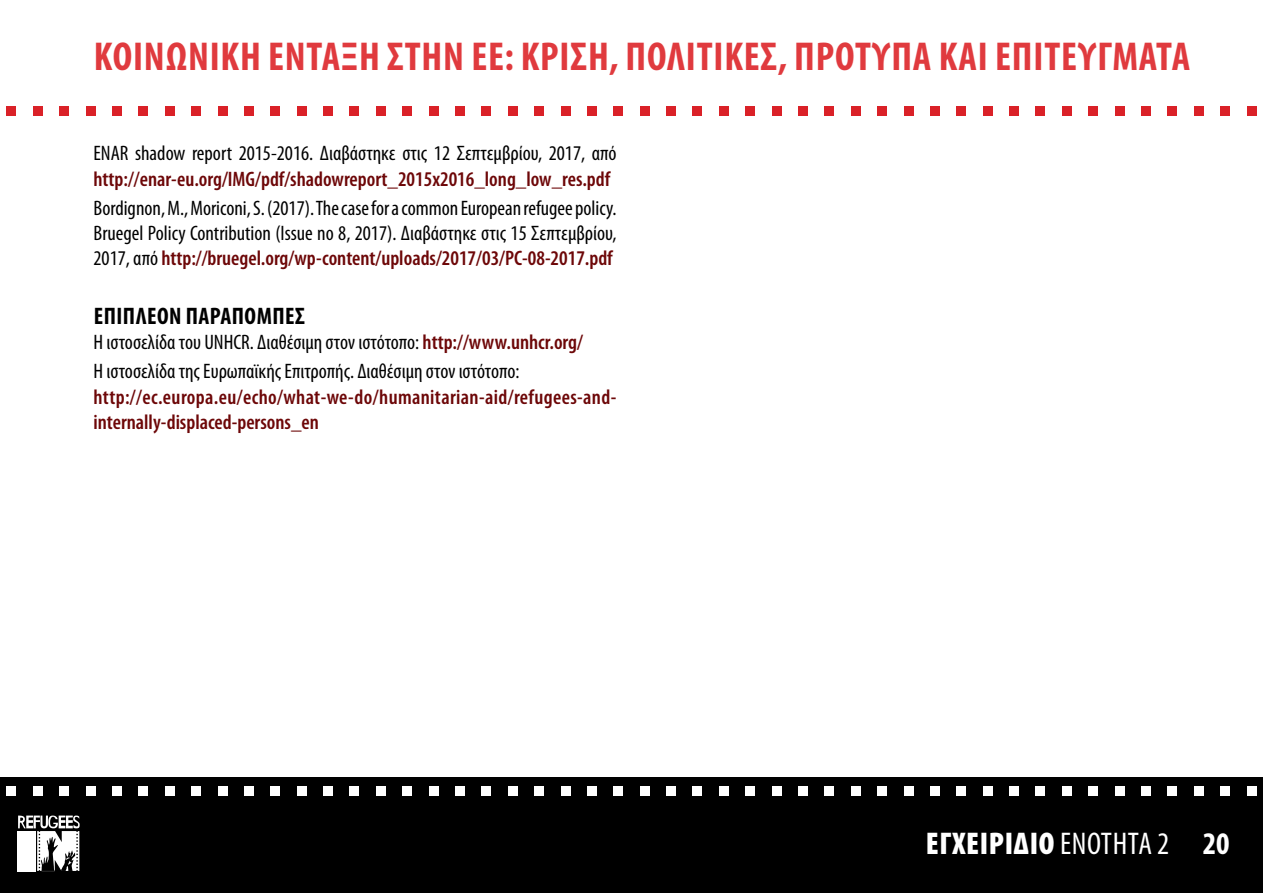
<style>
.page{position:relative;width:1263px;height:893px;background:#fff}
.page>*{position:absolute;margin:0;border:0;box-sizing:border-box;transform-origin:0 0}
.t1{font:700 condensed 40.5px "Myriad Pro";letter-spacing:.02em;color:#e03a3e}
.t2{font:900 condensed 31.5px "Myriad Pro";letter-spacing:.02em;color:#fff}
.t3{font:700 condensed 24px "Myriad Pro";letter-spacing:.02em;color:#000}
.t4{font:condensed 21px/25.2px "Myriad Pro";color:#000;text-align:justify}
.t5{font:600 condensed 21px/25.2px "Myriad Pro";letter-spacing:.02em;color:#6d0708}
.t6{font:600 condensed 21px "Myriad Pro";color:#6d0708}
.s1{font-weight:600;color:#6d0708}
.s2{font-weight:400}
.s3{font-weight:700}
</style>
<div class="page">
<div style="left:0;top:777px;width:1263px;height:116px;background:#000"></div>
<div style="left:7px;top:787px;width:9px;height:9px;background:#fff"></div>
<div style="left:86px;top:787px;width:9px;height:9px;background:#fff"></div>
<div style="left:33px;top:787px;width:10px;height:9px;background:#fff"></div>
<div style="left:59px;top:787px;width:10px;height:9px;background:#fff"></div>
<div style="left:112px;top:787px;width:10px;height:9px;background:#fff"></div>
<div style="left:139px;top:787px;width:9px;height:9px;background:#fff"></div>
<div style="left:165px;top:787px;width:9px;height:9px;background:#fff"></div>
<div style="left:191px;top:787px;width:10px;height:9px;background:#fff"></div>
<div style="left:218px;top:787px;width:9px;height:9px;background:#fff"></div>
<div style="left:244px;top:787px;width:10px;height:9px;background:#fff"></div>
<div style="left:270px;top:787px;width:10px;height:9px;background:#fff"></div>
<div style="left:297px;top:787px;width:9px;height:9px;background:#fff"></div>
<div style="left:323px;top:787px;width:10px;height:9px;background:#fff"></div>
<div style="left:350px;top:787px;width:9px;height:9px;background:#fff"></div>
<div style="left:376px;top:787px;width:10px;height:9px;background:#fff"></div>
<div style="left:561px;top:787px;width:9px;height:9px;background:#fff"></div>
<div style="left:587px;top:787px;width:10px;height:9px;background:#fff"></div>
<div style="left:613px;top:787px;width:10px;height:9px;background:#fff"></div>
<div style="left:640px;top:787px;width:9px;height:9px;background:#fff"></div>
<div style="left:666px;top:787px;width:10px;height:9px;background:#fff"></div>
<div style="left:693px;top:787px;width:9px;height:9px;background:#fff"></div>
<div style="left:719px;top:787px;width:10px;height:9px;background:#fff"></div>
<div style="left:745px;top:787px;width:10px;height:9px;background:#fff"></div>
<div style="left:772px;top:787px;width:9px;height:9px;background:#fff"></div>
<div style="left:798px;top:787px;width:10px;height:9px;background:#fff"></div>
<div style="left:825px;top:787px;width:9px;height:9px;background:#fff"></div>
<div style="left:851px;top:787px;width:9px;height:9px;background:#fff"></div>
<div style="left:877px;top:787px;width:10px;height:9px;background:#fff"></div>
<div style="left:904px;top:787px;width:9px;height:9px;background:#fff"></div>
<div style="left:402px;top:787px;width:10px;height:9px;background:#fff"></div>
<div style="left:429px;top:787px;width:9px;height:9px;background:#fff"></div>
<div style="left:455px;top:787px;width:10px;height:9px;background:#fff"></div>
<div style="left:482px;top:787px;width:9px;height:9px;background:#fff"></div>
<div style="left:508px;top:787px;width:9px;height:9px;background:#fff"></div>
<div style="left:534px;top:787px;width:10px;height:9px;background:#fff"></div>
<div style="left:930px;top:787px;width:10px;height:9px;background:#fff"></div>
<div style="left:956px;top:787px;width:10px;height:9px;background:#fff"></div>
<div style="left:983px;top:787px;width:9px;height:9px;background:#fff"></div>
<div style="left:1009px;top:787px;width:10px;height:9px;background:#fff"></div>
<div style="left:1036px;top:787px;width:9px;height:9px;background:#fff"></div>
<div style="left:1062px;top:787px;width:10px;height:9px;background:#fff"></div>
<div style="left:1088px;top:787px;width:10px;height:9px;background:#fff"></div>
<div style="left:1115px;top:787px;width:9px;height:9px;background:#fff"></div>
<div style="left:1141px;top:787px;width:10px;height:9px;background:#fff"></div>
<div style="left:1167px;top:787px;width:10px;height:9px;background:#fff"></div>
<div style="left:1194px;top:787px;width:9px;height:9px;background:#fff"></div>
<div style="left:1220px;top:787px;width:10px;height:9px;background:#fff"></div>
<div style="left:1247px;top:787px;width:9px;height:9px;background:#fff"></div>
<div style="left:7px;top:106px;width:9px;height:9px;background:#da2128"></div>
<div style="left:86px;top:106px;width:9px;height:9px;background:#da2128"></div>
<div style="left:33px;top:106px;width:10px;height:9px;background:#da2128"></div>
<div style="left:59px;top:106px;width:10px;height:9px;background:#da2128"></div>
<div style="left:112px;top:106px;width:10px;height:9px;background:#da2128"></div>
<div style="left:139px;top:106px;width:9px;height:9px;background:#da2128"></div>
<div style="left:165px;top:106px;width:9px;height:9px;background:#da2128"></div>
<div style="left:191px;top:106px;width:10px;height:9px;background:#da2128"></div>
<div style="left:218px;top:106px;width:9px;height:9px;background:#da2128"></div>
<div style="left:244px;top:106px;width:10px;height:9px;background:#da2128"></div>
<div style="left:270px;top:106px;width:10px;height:9px;background:#da2128"></div>
<div style="left:297px;top:106px;width:9px;height:9px;background:#da2128"></div>
<div style="left:323px;top:106px;width:10px;height:9px;background:#da2128"></div>
<div style="left:350px;top:106px;width:9px;height:9px;background:#da2128"></div>
<div style="left:376px;top:106px;width:10px;height:9px;background:#da2128"></div>
<div style="left:561px;top:106px;width:9px;height:9px;background:#da2128"></div>
<div style="left:587px;top:106px;width:10px;height:9px;background:#da2128"></div>
<div style="left:613px;top:106px;width:10px;height:9px;background:#da2128"></div>
<div style="left:640px;top:106px;width:9px;height:9px;background:#da2128"></div>
<div style="left:666px;top:106px;width:10px;height:9px;background:#da2128"></div>
<div style="left:693px;top:106px;width:9px;height:9px;background:#da2128"></div>
<div style="left:719px;top:106px;width:10px;height:9px;background:#da2128"></div>
<div style="left:745px;top:106px;width:10px;height:9px;background:#da2128"></div>
<div style="left:772px;top:106px;width:9px;height:9px;background:#da2128"></div>
<div style="left:798px;top:106px;width:10px;height:9px;background:#da2128"></div>
<div style="left:825px;top:106px;width:9px;height:9px;background:#da2128"></div>
<div style="left:851px;top:106px;width:9px;height:9px;background:#da2128"></div>
<div style="left:877px;top:106px;width:10px;height:9px;background:#da2128"></div>
<div style="left:904px;top:106px;width:9px;height:9px;background:#da2128"></div>
<div style="left:402px;top:106px;width:10px;height:9px;background:#da2128"></div>
<div style="left:429px;top:106px;width:9px;height:9px;background:#da2128"></div>
<div style="left:455px;top:106px;width:10px;height:9px;background:#da2128"></div>
<div style="left:482px;top:106px;width:9px;height:9px;background:#da2128"></div>
<div style="left:508px;top:106px;width:9px;height:9px;background:#da2128"></div>
<div style="left:534px;top:106px;width:10px;height:9px;background:#da2128"></div>
<div style="left:930px;top:106px;width:10px;height:9px;background:#da2128"></div>
<div style="left:956px;top:106px;width:10px;height:9px;background:#da2128"></div>
<div style="left:983px;top:106px;width:9px;height:9px;background:#da2128"></div>
<div style="left:1009px;top:106px;width:10px;height:9px;background:#da2128"></div>
<div style="left:1036px;top:106px;width:9px;height:9px;background:#da2128"></div>
<div style="left:1062px;top:106px;width:10px;height:9px;background:#da2128"></div>
<div style="left:1088px;top:106px;width:10px;height:9px;background:#da2128"></div>
<div style="left:1115px;top:106px;width:9px;height:9px;background:#da2128"></div>
<div style="left:1141px;top:106px;width:10px;height:9px;background:#da2128"></div>
<div style="left:1167px;top:106px;width:10px;height:9px;background:#da2128"></div>
<div style="left:1194px;top:106px;width:9px;height:9px;background:#da2128"></div>
<div style="left:1220px;top:106px;width:10px;height:9px;background:#da2128"></div>
<div style="left:1247px;top:106px;width:9px;height:9px;background:#da2128"></div>
<svg style="left:18px;top:816px;width:62px;height:56px"></svg>
<div style="left:18px;top:831px;width:18px;height:40px;background:#fff"></div>
<h1 class="t1" style="left:94px;top:31px;width:1098px">ΚΟΙΝΩΝΙΚΉ ΈΝΤΑΞΗ ΣΤΗΝ ΕΕ: ΚΡΊΣΗ, ΠΟΛΙΤΙΚΈΣ, ΠΡΌΤΥΠΑ ΚΑΙ ΕΠΙΤΕΎΓΜΑΤΑ</h1>
<p class="t4" style="left:94px;top:141px;width:524px">ENAR shadow report 2015-2016. Διαβάστηκε στις 12 Σεπτεμβρίου, 2017, από</p>
<p class="t6" style="left:94px;top:166px;width:518px">http://enar-eu.org/IMG/pdf/shadowreport_2015x2016_long_low_res.pdf</p>
<p class="t4" style="left:94px;top:195px;width:525px">Bordignon, M., Moriconi, S. (2017). The case for a common European refugee policy.<br>Bruegel Policy Contribution (Issue no 8, 2017). Διαβάστηκε στις 15 Σεπτεμβρίου, 2017, από <span class="s1">http://bruegel.org/wp-content/uploads/2017/03/PC-08-2017.pdf</span></p>
<p class="t3" style="left:94px;top:301px;width:213px">ΕΠΙΠΛΕΟΝ ΠΑΡΑΠΟΜΠΕΣ</p>
<p class="t4" style="left:94px;top:327px;width:491px;line-height:29.4px">Η ιστοσελίδα του UNHCR. Διαθέσιμη στον ιστότοπο: <span class="s1">http://www.unhcr.org/<br></span>Η ιστοσελίδα της Ευρωπαϊκής Επιτροπής. Διαθέσιμη στον ιστότοπο:</p>
<p class="t5" style="left:94px;top:384px;width:524px">http://ec.europa.eu/echo/what-we-do/humanitarian-aid/refugees-and&shy;internally-displaced-persons_en</p>
<h2 class="t2" style="left:926px;top:823px;width:305px">ΕΓΧΕΙΡΙΔΙΟ <span class="s2">ΕΝΟΤΗΤΑ 2</span> <span class="s3">20</span></h2>
</div>
